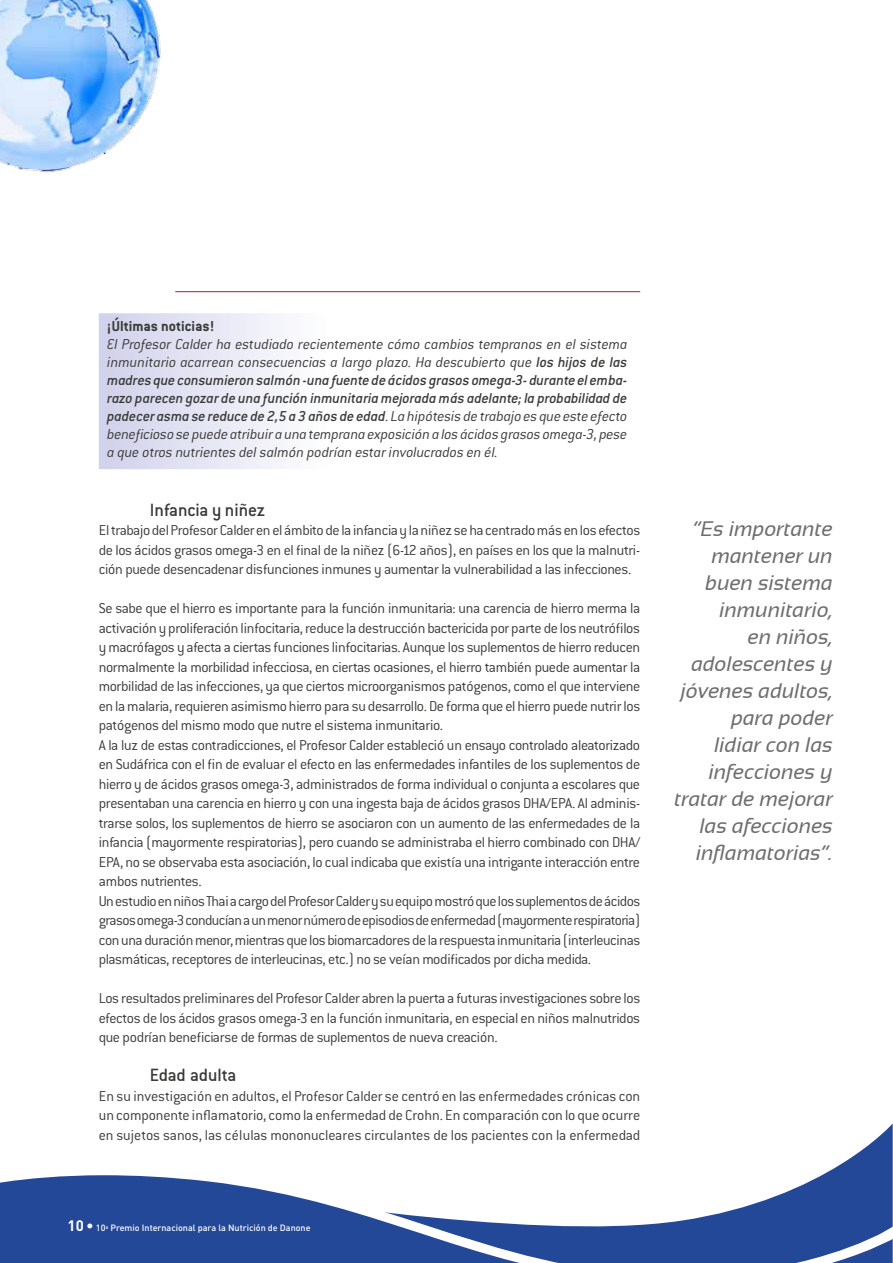
<style>
.page{position:relative;width:893px;height:1263px;background:#fff}
.page>*{position:absolute;margin:0;border:0;box-sizing:border-box;transform-origin:0 0}
.t1{font:italic 21px/27px "Sansation";color:#6e6e6e;text-align:right}
.t2{font:500 19.5px "Conduit ITC";letter-spacing:-.005em;color:#3a3a39}
.t3{font:300 15.75px/19.5px "Conduit ITC";letter-spacing:-.025em;color:#3a3a39;text-align:justify}
.t4{font:italic 300 15.75px/18px "Conduit ITC";letter-spacing:-.005em;color:#3a3a39;text-align:justify}
.t5{font:700 15.75px "Conduit ITC";letter-spacing:.005em;color:#3a3a39}
.t6{font:500 9px "DIN";color:#fff}
.s1{font-weight:500}
.s2{font-weight:700;font-size:15px}
.s3{font-size:15px}
</style>
<div class="page">
<img style="left:0;top:0;width:161px;height:173px">
<svg style="left:836px;top:1123px;width:57px;height:44px"></svg>
<svg style="left:0;top:1167px;width:893px;height:96px;fill:#244898"></svg>
<hr style="left:175px;top:291px;width:465px;height:1px;background:#cd1013">
<svg style="left:99px;top:313px;width:182px;height:156px"></svg>
<p class="t5" style="left:107px;top:317px;width:109px">¡Últimas noticias!</p>
<p class="t4" style="left:107px;top:335px;width:522px">El Profesor Calder ha estudiado recientemente cómo cambios tempranos en el sistema inmunitario acarrean consecuencias a largo plazo. Ha descubierto que <span class="s1">los hijos de las madres que consumieron salmón -una fuente de ácidos grasos omega-3- durante el emba&shy;razo parecen gozar de una función inmunitaria mejorada más adelante; la probabilidad de padecer asma se reduce de 2,5 a 3 años de edad</span>. La hipótesis de trabajo es que este efecto beneficioso se puede atribuir a una temprana exposición a los ácidos grasos omega-3, pese a que otros nutrientes del salmón podrían estar involucrados en él.</p>
<p class="t2" style="left:150px;top:498px;width:117px">Infancia y niñez</p>
<p class="t3" style="left:99px;top:520px;width:543px">El trabajo del Profesor Calder en el ámbito de la infancia y la niñez se ha centrado más en los efectos de los ácidos grasos omega-3 en el final de la niñez (6-12 años), en países en los que la malnutri&shy;ción puede desencadenar disfunciones inmunes y aumentar la vulnerabilidad a las infecciones.</p>
<p class="t3" style="left:99px;top:598px;width:543px;text-align:left">Se sabe que el hierro es importante para la función inmunitaria: una carencia de hierro merma la activación y proliferación linfocitaria, reduce la destrucción bactericida por parte de los neutrófilos y macrófagos y afecta a ciertas funciones linfocitarias. Aunque los suplementos de hierro reducen normalmente la morbilidad infecciosa, en ciertas ocasiones, el hierro también puede aumentar la morbilidad de las infecciones, ya que ciertos microorganismos patógenos, como el que interviene en la malaria, requieren asimismo hierro para su desarrollo. De forma que el hierro puede nutrir los patógenos del mismo modo que nutre el sistema inmunitario.<br>A la luz de estas contradicciones, el Profesor Calder estableció un ensayo controlado aleatorizado en Sudáfrica con el fin de evaluar el efecto en las enfermedades infantiles de los suplementos de hierro y de ácidos grasos omega-3, administrados de forma individual o conjunta a escolares que presentaban una carencia en hierro y con una ingesta baja de ácidos grasos DHA/EPA. Al adminis&shy;trarse solos, los suplementos de hierro se asociaron con un aumento de las enfermedades de la infancia (mayormente respiratorias), pero cuando se administraba el hierro combinado con DHA/ EPA, no se observaba esta asociación, lo cual indicaba que existía una intrigante interacción entre ambos nutrientes.<br>Un estudio en niños Thai a cargo del Profesor Calder y su equipo mostró que los suplementos de ácidos grasos omega-3 conducían a un menor número de episodios de enfermedad (mayormente respiratoria) con una duración menor, mientras que los biomarcadores de la respuesta inmunitaria (interleucinas plasmáticas, receptores de interleucinas, etc.) no se veían modificados por dicha medida.</p>
<p class="t3" style="left:99px;top:988px;width:543px">Los resultados preliminares del Profesor Calder abren la puerta a futuras investigaciones sobre los efectos de los ácidos grasos omega-3 en la función inmunitaria, en especial en niños malnutridos que podrían beneficiarse de formas de suplementos de nueva creación.</p>
<p class="t2" style="left:150px;top:1064px;width:88px">Edad adulta</p>
<p class="t3" style="left:99px;top:1086px;width:543px">En su investigación en adultos, el Profesor Calder se centró en las enfermedades crónicas con un componente inflamatorio, como la enfermedad de Crohn. En comparación con lo que ocurre en sujetos sanos, las células mononucleares circulantes de los pacientes con la enfermedad</p>
<p class="t6" style="left:68px;top:1222px;width:244px"><span class="s2">10</span> <span class="s3">•</span> 10<sup>a</sup> Premio Internacional para la Nutrición de Danone</p>
<h1 class="t1" style="left:675px;top:515px;width:160px">“Es importante mantener un buen sistema inmunitario,<br>en niños, adolescentes y jóvenes adultos, para poder<br>lidiar con las infecciones y tratar de mejorar las afecciones inflamatorias”.</h1>
</div>
